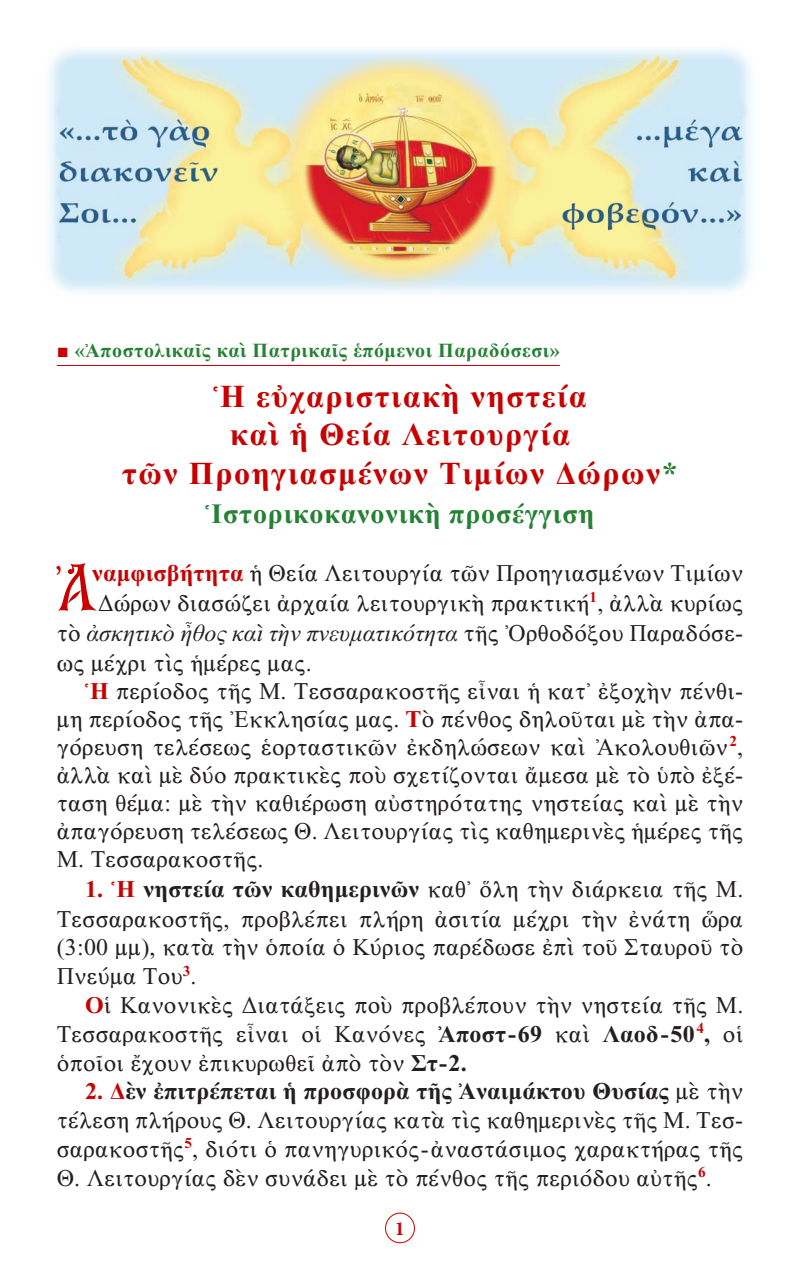
<style>
.page{position:relative;width:800px;height:1270px;background:#fff}
.page>*{position:absolute;margin:0;border:0;box-sizing:border-box;transform-origin:0 0}
.t1{font:44.4px "BYZIMAK";color:#c80000}
.t2{font:32px "CTOS New Times Bold Test 1";letter-spacing:.05em;color:#c80000}
.t3{font:28px "CTOS New Times Bold Test 1";letter-spacing:.03em;color:#258134}
.t4{font:24px/28px "CTOS New Times Roman Test 1";letter-spacing:.01em;color:#231f20;text-align:justify}
.t5{font:20px "CTOS New Times Bold Test 1";letter-spacing:.03em;color:#258134}
.t6{font:700 20px "Minion Pro";color:#c80000}
.s1{font-family:"CTOS New Times Roman Test 1";color:#c80000}
.s2{color:#258134}
.s3{font-size:66.6px}
.s4{font-family:"CTOS New Times Bold Test 1";color:#c80000}
.s5{font-family:"CTOS New Times Italic Test 1"}
.s6{font-family:"CTOS New Times Bold Test 1"}
</style>
<div class="page">
<div style="left:385px;top:1213px;width:30px;height:30px;border:1px solid #c80000;border-radius:50%"></div>
<hr style="left:57px;top:365px;width:503px;height:1px;background:#c80000">
<img style="left:49px;top:49px;width:702px;height:243px">
<p class="t5" style="left:57px;top:340px;width:505px"><span class="s1">■</span> «Ἀποστολικαῖς καὶ Πατρικαῖς ἑπόμενοι Παραδόσεσι»</p>
<p class="t2" style="left:213px;top:378px;width:375px">Ἡ εὐχαριστιακὴ νηστεία</p>
<p class="t2" style="left:230px;top:417px;width:341px">καὶ ἡ Θεία Λειτουργία</p>
<p class="t2" style="left:122px;top:455px;width:557px">τῶν Προηγιασμένων Τιμίων Δώρων<span class="s2">*</span></p>
<p class="t3" style="left:206px;top:498px;width:390px">Ἱστορικοκανονικὴ προσέγγιση</p>
<p class="t1" style="left:52px;top:555px;width:47px">᾿<span class="s3">Α</span></p>
<p class="t4" style="left:92px;top:559px;width:653px"><span class="s4">ναμφισβήτητα</span> ἡ Θεία Λειτουργία τῶν Προηγιασμένων Τιμίων</p>
<p class="t4" style="left:57px;top:588px;width:688px;line-height:30px;text-indent:41px">Δώρων διασώζει ἀρχαία λειτουργικὴ πρακτική<sup>1</sup>, ἀλλὰ κυρίως τὸ <span class="s5">ἀσκητικὸ ἦθος καὶ τὴν πνευματικότητα</span> τῆς Ὀρθοδόξου Παραδόσε&shy;ως μέχρι τὶς ἡμέρες μας.</p>
<p class="t4" style="left:57px;top:677px;width:688px;text-indent:28px"><span class="s4">Ἡ</span> περίοδος τῆς Μ. Τεσσαρακοστῆς εἶναι ἡ κατ᾿ ἐξοχὴν πένθι&shy;μη περίοδος τῆς Ἐκκλησίας μας. <span class="s4">Τ</span>ὸ πένθος δηλοῦται μὲ τὴν ἀπα&shy;γόρευση τελέσεως ἑορταστικῶν ἐκδηλώσεων καὶ Ἀκολουθιῶν<sup>2</sup>, ἀλλὰ καὶ μὲ δύο πρακτικὲς ποὺ σχετίζονται ἄμεσα μὲ τὸ ὑπὸ ἐξέ&shy;ταση θέμα: μὲ τὴν καθιέρωση αὐστηρότατης νηστείας καὶ μὲ τὴν ἀπαγόρευση τελέσεως Θ. Λειτουργίας τὶς καθημερινὲς ἡμέρες τῆς Μ. Τεσσαρακοστῆς.</p>
<p class="t4" style="left:57px;top:874px;width:688px;line-height:29.2px;text-indent:28px"><span class="s4">1. Ἡ</span> <span class="s6">νηστεία τῶν καθημερινῶν</span> καθ᾿ ὅλη τὴν διάρκεια τῆς Μ.<br>Τεσσαρακοστῆς, προβλέπει πλήρη ἀσιτία μέχρι τὴν ἐνάτη ὥρα (3:00 μμ), κατὰ τὴν ὁποία ὁ Κύριος παρέδωσε ἐπὶ τοῦ Σταυροῦ τὸ Πνεύμα Του<sup>3</sup>.</p>
<p class="t4" style="left:85px;top:991px;width:660px"><span class="s4">Ο</span>ἱ Κανονικὲς Διατάξεις ποὺ προβλέπουν τὴν νηστεία τῆς Μ.</p>
<p class="t4" style="left:57px;top:1019px;width:688px;line-height:28.8px">Τεσσαρακοστῆς εἶναι οἱ Κανόνες <span class="s6">Ἀποστ-69</span> καὶ <span class="s6">Λαοδ-50</span><sup>4</sup><span class="s6">,</span> οἱ ὁποῖοι ἔχουν ἐπικυρωθεῖ ἀπὸ τὸν <span class="s6">Στ-2.</span></p>
<p class="t4" style="left:57px;top:1077px;width:688px;line-height:28.8px;text-indent:28px"><span class="s4">2. Δ</span><span class="s6">ὲν ἐπιτρέπεται ἡ προσφορὰ τῆς Ἀναιμάκτου Θυσίας</span> μὲ τὴν τέλεση πλήρους Θ. Λειτουργίας κατὰ τὶς καθημερινὲς τῆς Μ. Τεσ&shy;σαρακοστῆς<sup>5</sup>, διότι ὁ πανηγυρικός-ἀναστάσιμος χαρακτήρας τῆς Θ. Λειτουργίας δὲν συνάδει μὲ τὸ πένθος τῆς περιόδου αὐτῆς<sup>6</sup>.</p>
<p class="t6" style="left:395px;top:1214px;width:11px">1</p>
</div>
